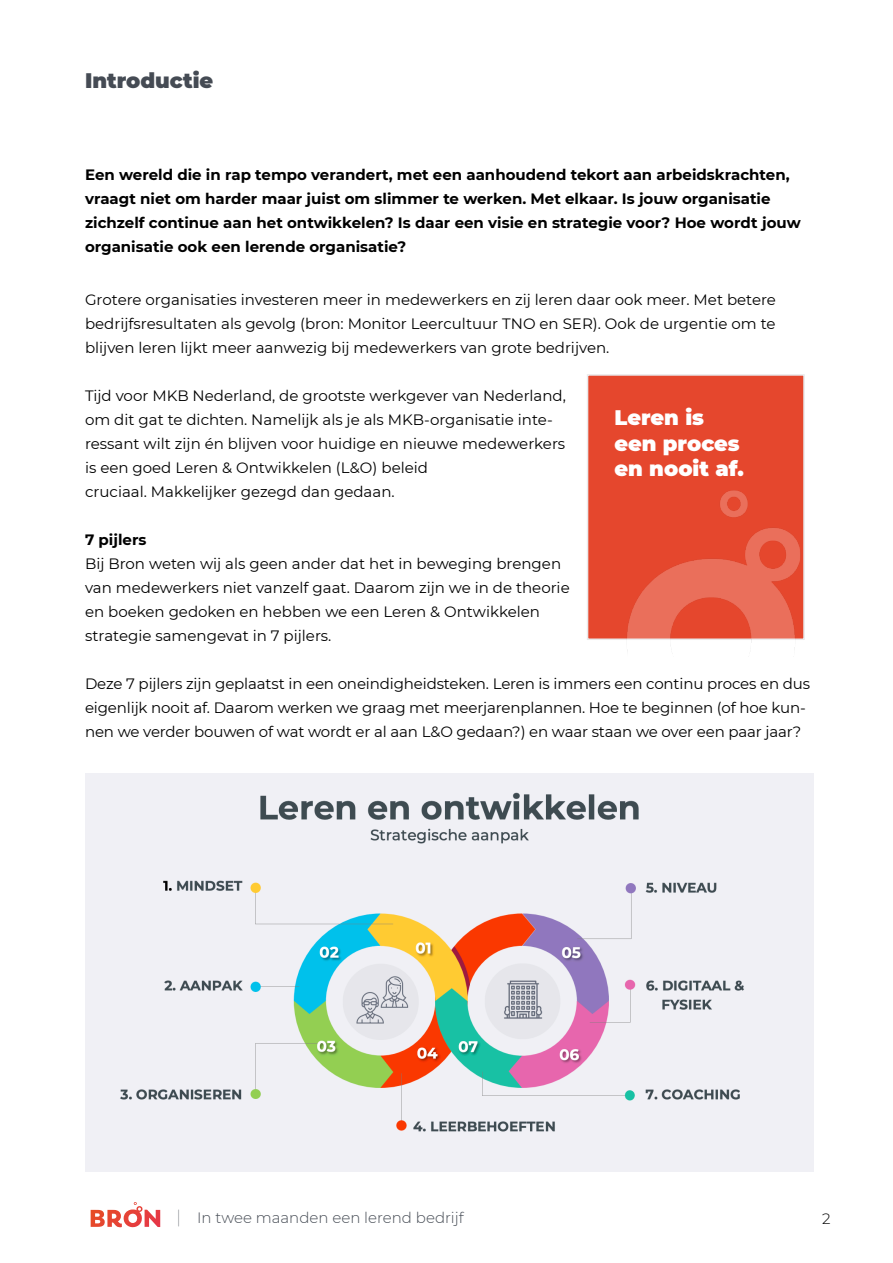
<style>
.page{position:relative;width:893px;height:1263px;background:#fff}
.page>*{position:absolute;margin:0;border:0;box-sizing:border-box;transform-origin:0 0}
.t1{font:900 21px/25.2px "Montserrat";color:#fff}
.t2{font:900 21px "Montserrat";color:#454b54}
.t3{font:15px/24px "Montserrat";color:#000}
.t4{font:700 15px/24px "Montserrat";color:#000}
.t5{font:300 15px "Montserrat";color:#454b54}
.t6{font:300 15px "Montserrat";color:#000}
.s1{font-weight:100;font-size:18px}
</style>
<div class="page">
<svg style="left:91px;top:1202px;width:69px;height:25px"></svg>
<img style="left:85px;top:774px;width:728px;height:397px">
<div style="left:587px;top:374px;width:218px;height:266px;background:#e5472d;border:2px solid #e9e9eb"></div>
<img style="left:619px;top:420px;width:186px;height:231px">
<h1 class="t2" style="left:85px;top:68px;width:130px">Introductie</h1>
<p class="t4" style="left:85px;top:163px;width:717px">Een wereld die in rap tempo verandert, met een aanhoudend tekort aan arbeidskrachten, vraagt niet om harder maar juist om slimmer te werken. Met elkaar. Is jouw organisatie zichzelf continue aan het ontwikkelen? Is daar een visie en strategie voor? Hoe wordt jouw organisatie ook een lerende organisatie?</p>
<p class="t3" style="left:85px;top:287px;width:692px;text-align:justify">Grotere organisaties investeren meer in medewerkers en zij leren daar ook meer. Met betere bedrijfsresultaten als gevolg (bron: Monitor Leercultuur TNO en SER). Ook de urgentie om te blijven leren lijkt meer aanwezig bij medewerkers van grote bedrijven.</p>
<p class="t3" style="left:85px;top:383px;width:482px">Tijd voor MKB Nederland, de grootste werkgever van Nederland, om dit gat te dichten. Namelijk als je als MKB-organisatie inte&shy;ressant wilt zijn én blijven voor huidige en nieuwe medewerkers is een goed Leren &amp; Ontwikkelen (L&amp;O) beleid<br>cruciaal. Makkelijker gezegd dan gedaan.</p>
<p class="t4" style="left:85px;top:527px;width:63px">7 pijlers</p>
<p class="t3" style="left:85px;top:551px;width:486px">Bij Bron weten wij als geen ander dat het in beweging brengen van medewerkers niet vanzelf gaat. Daarom zijn we in de theorie en boeken gedoken en hebben we een Leren &amp; Ontwikkelen strategie samengevat in 7 pijlers.</p>
<p class="t3" style="left:85px;top:671px;width:727px">Deze 7 pijlers zijn geplaatst in een oneindigheidsteken. Leren is immers een continu proces en dus eigenlijk nooit af. Daarom werken we graag met meerjarenplannen. Hoe te beginnen (of hoe kun&shy;nen we verder bouwen of wat wordt er al aan L&amp;O gedaan?) en waar staan we over een paar jaar?</p>
<h1 class="t1" style="left:614px;top:405px;width:131px">Leren is een proces en nooit af.</h1>
<p class="t5" style="left:176px;top:1209px;width:289px"><span class="s1">|</span> In twee maanden een lerend bedrijf</p>
<p class="t6" style="left:822px;top:1209px;width:10px">2</p>
</div>
